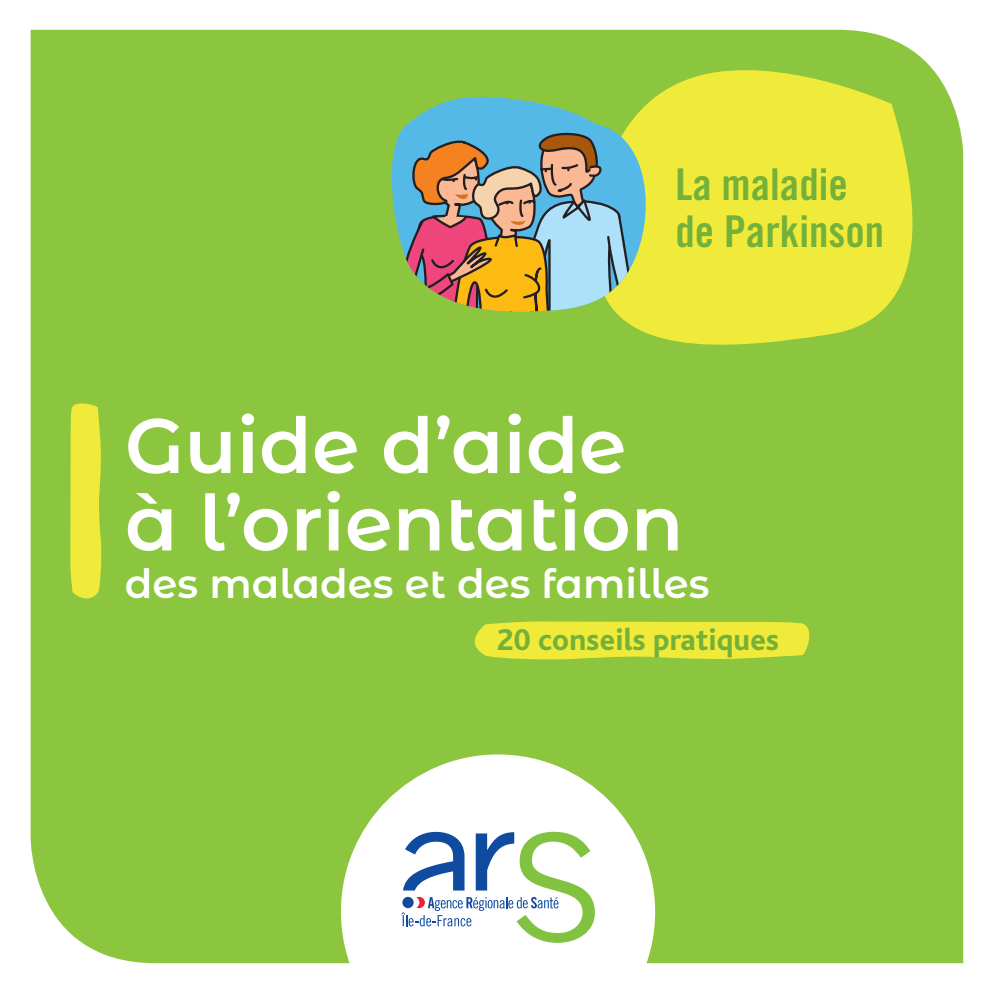
<style>
.page{position:relative;width:993px;height:993px;background:#fff}
.page>*{position:absolute;margin:0;border:0;box-sizing:border-box;transform-origin:0 0}
.t1{font:600 77px/77.4px "Montserrat Alternates";color:#fff}
.t2{font:43.75px/47.2px "Trade Gothic Bold Cond Twenty";color:#74b13a}
.t3{font:600 40.25px "Montserrat Alternates";color:#fff}
.t4{font:800 31.5px "Bliss";letter-spacing:.005em;color:#74b13a}
</style>
<div class="page">
<div style="left:30px;top:29px;width:934px;height:934px;background:#8bc63e"></div>
<svg style="left:341px;top:754px;width:314px;height:210px"></svg>
<svg style="left:401px;top:831px;width:194px;height:111px"></svg>
<svg style="left:70px;top:399px;width:32px;height:201px;background:#e2e63a"></svg>
<svg style="left:592px;top:60px;width:341px;height:302px;background:#d3e03b"></svg>
<svg style="left:471px;top:621px;width:345px;height:39px;background:#e3e63a"></svg>
<svg style="left:383px;top:93px;width:273px;height:218px;background:#8fc978"></svg>
<svg style="left:392px;top:130px;width:244px;height:181px;background:#9fa28d"></svg>
<p class="t2" style="left:675px;top:160px;width:210px">La maladie de Parkinson</p>
<p class="t1" style="left:125px;top:403px;width:560px">Guide d’aide à l’orientation</p>
<p class="t3" style="left:125px;top:555px;width:586px">des malades et des familles</p>
<p class="t4" style="left:497px;top:622px;width:284px">20 conseils pratiques</p>
</div>
